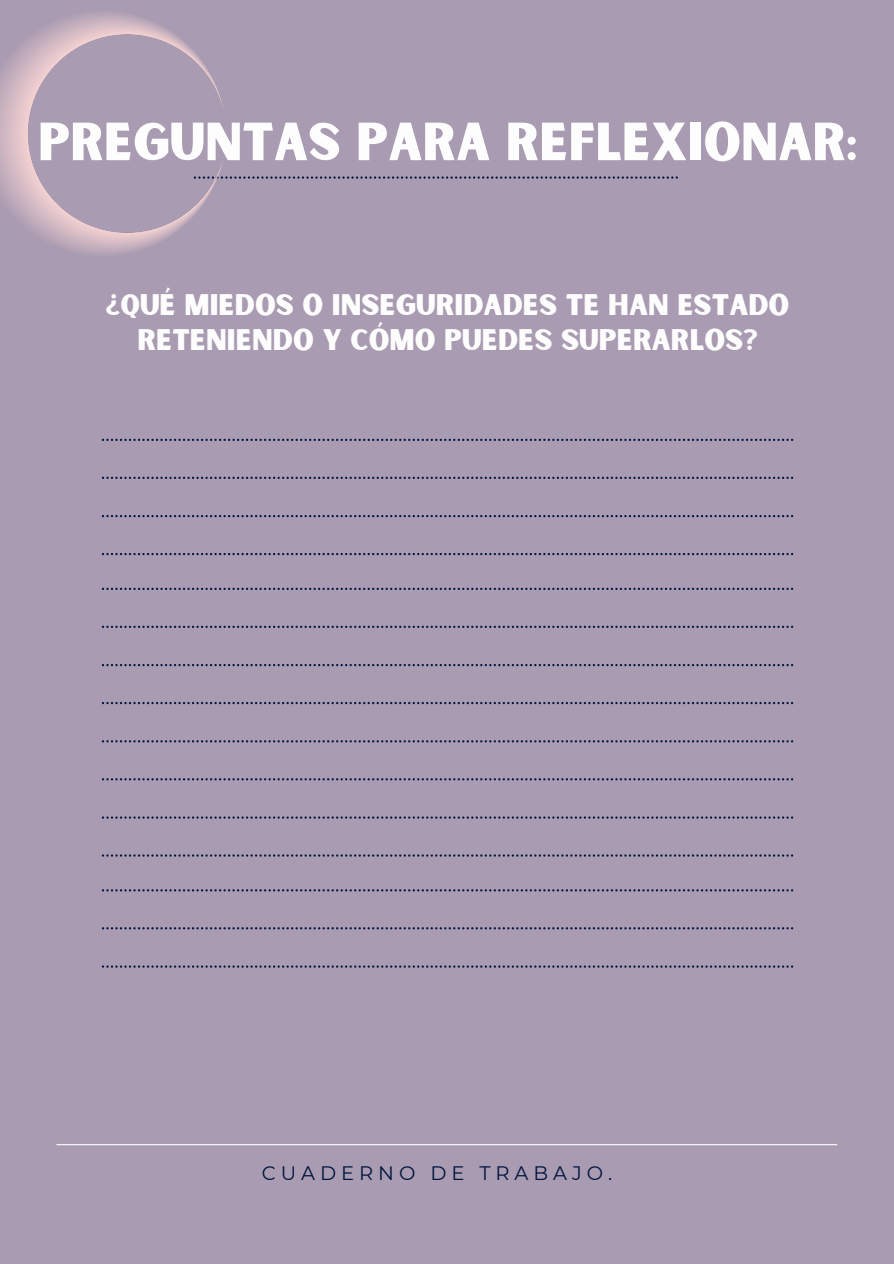
<style>
.page{position:relative;width:894px;height:1264px;background:#fff}
.page>*{position:absolute;margin:0;border:0;box-sizing:border-box;transform-origin:0 0}
.t1{font:51.15px "Sunborn Sans One";color:#fefdfe}
.t2{font:28.5px/34.8px "Sunborn Sans One";color:#fefdfe;text-align:center}
.t3{font:19.5px "Montserrat";letter-spacing:.255em;color:#00163e}
</style>
<div class="page">
<div style="left:0;top:0;width:893px;height:1263px;background:#a99bb1"></div>
<hr style="left:56px;top:1144px;width:780px;height:1px;background:#fefdfe">
<svg style="left:225px;top:176px;width:452px;height:3px"></svg>
<svg style="left:102px;top:439px;width:691px;height:2px"></svg>
<svg style="left:102px;top:476px;width:691px;height:3px"></svg>
<svg style="left:102px;top:515px;width:691px;height:2px"></svg>
<svg style="left:102px;top:553px;width:691px;height:2px"></svg>
<svg style="left:102px;top:587px;width:691px;height:3px"></svg>
<svg style="left:102px;top:625px;width:691px;height:3px"></svg>
<svg style="left:102px;top:664px;width:691px;height:2px"></svg>
<svg style="left:102px;top:702px;width:691px;height:2px"></svg>
<svg style="left:102px;top:740px;width:691px;height:2px"></svg>
<svg style="left:102px;top:778px;width:691px;height:2px"></svg>
<svg style="left:102px;top:816px;width:691px;height:2px"></svg>
<svg style="left:102px;top:854px;width:691px;height:2px"></svg>
<svg style="left:102px;top:889px;width:691px;height:2px"></svg>
<svg style="left:102px;top:927px;width:691px;height:2px"></svg>
<svg style="left:102px;top:965px;width:691px;height:2px"></svg>
<img style="left:0;top:13px;width:223px;height:241px">
<h1 class="t1" style="left:38px;top:109px;width:820px">PREGUNTAS PARA REFLEXIONAR:</h1>
<p class="t2" style="left:106px;top:289px;width:685px">¿QUÉ MIEDOS O INSEGURIDADES TE HAN ESTADO<br>RETENIENDO Y CÓMO PUEDES SUPERARLOS?</p>
<p class="t3" style="left:262px;top:1160px;width:352px">CUADERNO DE TRABAJO.</p>
</div>
